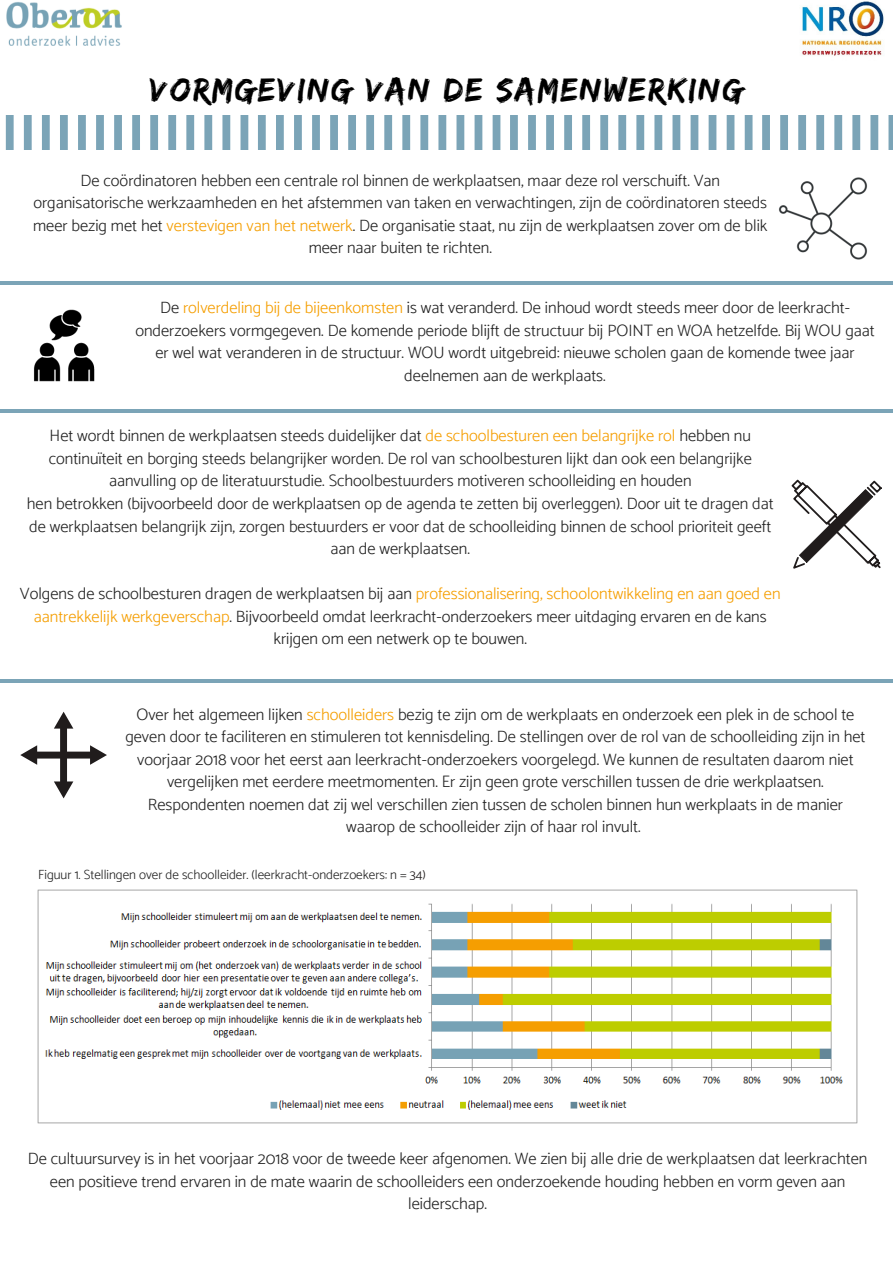
<style>
.page{position:relative;width:893px;height:1263px;background:#fff}
.page>*{position:absolute;margin:0;border:0;box-sizing:border-box;transform-origin:0 0}
.t1{font:34.8px "Edo";letter-spacing:.06em;color:#000}
.t2{font:300 16.5px/22.5px "Catamaran";color:#222;text-align:center}
.t3{font:300 13.2px "Catamaran";color:#222}
.s1{color:#f59e00}
.s2{color:#201c1c}
</style>
<div class="page">
<img style="left:6px;top:2px;width:116px;height:44px">
<img style="left:802px;top:1px;width:82px;height:55px">
<svg style="left:6px;top:115px;width:242px;height:35px"></svg>
<svg style="left:258px;top:115px;width:242px;height:35px"></svg>
<svg style="left:510px;top:115px;width:242px;height:35px"></svg>
<svg style="left:762px;top:115px;width:131px;height:35px"></svg>
<img style="left:779px;top:177px;width:88px;height:83px">
<img style="left:34px;top:309px;width:61px;height:73px">
<hr style="left:0;top:679px;width:893px;height:3px;background:#7ba4b7">
<hr style="left:0;top:281px;width:893px;height:4px;background:#7ba4b7">
<hr style="left:0;top:409px;width:893px;height:4px;background:#7ba4b7">
<img style="left:37px;top:889px;width:821px;height:235px">
<svg style="left:20px;top:712px;width:87px;height:86px"></svg>
<svg style="left:792px;top:480px;width:90px;height:89px"></svg>
<h1 class="t1" style="left:150px;top:70px;width:595px">VORMGEVING VAN DE SAMENWERKING</h1>
<p class="t2" style="left:33px;top:169px;width:736px">De coördinatoren hebben een centrale rol binnen de werkplaatsen, maar deze rol verschuift. Van organisatorische werkzaamheden en het afstemmen van taken en verwachtingen, zijn de coördinatoren steeds meer bezig met het <span class="s1">verstevigen van het netwerk</span>. De organisatie staat, nu zijn de werkplaatsen zover om de blik meer naar buiten te richten.</p>
<p class="t2" style="left:135px;top:296px;width:741px">De <span class="s1">rolverdeling bij de bijeenkomsten</span> is wat veranderd. De inhoud wordt steeds meer door de leerkracht&shy;onderzoekers vormgegeven. De komende periode blijft de structuur bij POINT en WOA hetzelfde. Bij WOU gaat er wel wat veranderen in de structuur. WOU wordt uitgebreid: nieuwe scholen gaan de komende twee jaar deelnemen aan de werkplaats.</p>
<p class="t2" style="left:27px;top:424px;width:748px">Het wordt binnen de werkplaatsen steeds duidelijker dat <span class="s1">de schoolbesturen een belangrijke rol</span> hebben nu continuïteit en borging steeds belangrijker worden. De rol van schoolbesturen lijkt dan ook een belangrijke aanvulling op de literatuurstudie. Schoolbestuurders motiveren schoolleiding en houden<br>hen betrokken (bijvoorbeeld door de werkplaatsen op de agenda te zetten bij overleggen). Door uit te dragen dat de werkplaatsen belangrijk zijn, zorgen bestuurders er voor dat de schoolleiding binnen de school prioriteit geeft aan de werkplaatsen.</p>
<p class="t2" style="left:20px;top:582px;width:762px">Volgens de schoolbesturen dragen de werkplaatsen bij aan <span class="s1">professionalisering, schoolontwikkeling en aan goed en aantrekkelijk werkgeverschap</span>. Bijvoorbeeld omdat leerkracht-onderzoekers meer uitdaging ervaren en de kans krijgen om een netwerk op te bouwen.</p>
<p class="t2" style="left:125px;top:703px;width:742px">Over het algemeen lijken <span class="s1">schoolleiders</span> bezig te zijn om de werkplaats en onderzoek een plek in de school te geven door te faciliteren en stimuleren tot kennisdeling. De stellingen over de rol van de schoolleiding zijn in het voorjaar 2018 voor het eerst aan leerkracht-onderzoekers voorgelegd. We kunnen de resultaten daarom niet vergelijken met eerdere meetmomenten. Er zijn geen grote verschillen tussen de drie werkplaatsen.<br>Respondenten noemen dat zij wel verschillen zien tussen de scholen binnen hun werkplaats in de manier waarop de schoolleider zijn of haar rol invult.</p>
<p class="t3" style="left:38px;top:867px;width:389px">Figuur 1. Stellingen over de schoolleider. (leerkracht-onderzoekers: n = <span class="s2">34)</span></p>
<p class="t2" style="left:28px;top:1147px;width:841px">De cultuursurvey is in het voorjaar 2018 voor de tweede keer afgenomen. We zien bij alle drie de werkplaatsen dat leerkrachten een positieve trend ervaren in de mate waarin de schoolleiders een onderzoekende houding hebben en vorm geven aan leiderschap.</p>
</div>
